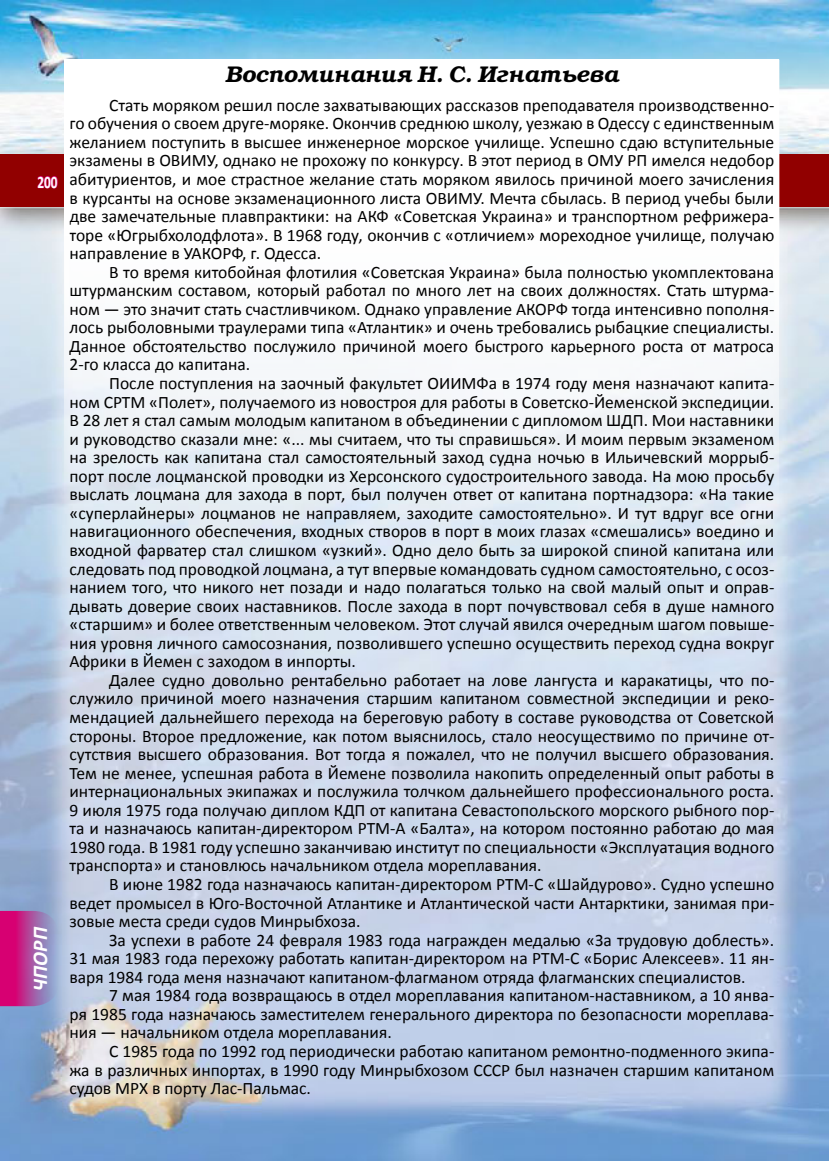
<style>
.page{position:relative;width:829px;height:1161px;background:#fff}
.page>*{position:absolute;margin:0;border:0;box-sizing:border-box;transform-origin:0 0}
.t1{font:italic 600 22.75px "Bookman C";color:#000}
.t2{font:italic 700 21px "Calibri";color:#fff}
.t3{font:17.5px/18.6px "Calibri";color:#000;text-align:justify}
.t4{font:700 17.5px "Calibri";color:#fff;scale:.76 1}
</style>
<div class="page">
<img style="left:0;top:0;width:828px;height:1161px">
<div style="left:0;top:155px;width:828px;height:52px;background:#910000"></div>
<svg style="left:0;top:911px;width:60px;height:95px;background:#b44c9d"></svg>
<div style="left:64px;top:60px;width:715px;height:1041px;background:linear-gradient(to bottom,#fff,#bbc9e3)"></div>
<div style="left:64px;top:60px;width:715px;height:1041px;border:5px solid #fff"></div>
<svg style="left:37px;top:176px;width:21px;height:13px"></svg>
<p class="t4" style="left:37px;top:171px;width:28px">200</p>
<p class="t2" style="left:27px;top:991px;width:65px;rotate:-90deg">ЧПОРП</p>
<h1 class="t1" style="left:225px;top:60px;width:394px">Воспоминания Н. С. Игнатьева</h1>
<p class="t3" style="left:69px;top:96px;width:706px;text-indent:40px">Стать моряком решил после захватывающих рассказов преподавателя производственно&shy;го обучения о своем друге-моряке. Окончив среднюю школу, уезжаю в Одессу с единственным желанием поступить в высшее инженерное морское училище. Успешно сдаю вступительные экзамены в ОВИМУ, однако не прохожу по конкурсу. В этот период в ОМУ РП имелся недобор абитуриентов, и мое страстное желание стать моряком явилось причиной моего зачисления в курсанты на основе экзаменационного листа ОВИМУ. Мечта сбылась. В период учебы были две замечательные плавпрактики: на АКФ «Советская Украина» и транспортном рефрижера&shy;торе «Югрыбхолодфлота». В 1968 году, окончив с «отличием» мореходное училище, получаю направление в УАКОРФ, г. Одесса.</p>
<p class="t3" style="left:69px;top:263px;width:706px;text-indent:40px">В то время китобойная флотилия «Советская Украина» была полностью укомплектована штурманским составом, который работал по много лет на своих должностях. Стать штурма&shy;ном — это значит стать счастливчиком. Однако управление АКОРФ тогда интенсивно пополня&shy;лось рыболовными траулерами типа «Атлантик» и очень требовались рыбацкие специалисты.<br>Данное обстоятельство послужило причиной моего быстрого карьерного роста от матроса 2-го класса до капитана.</p>
<p class="t3" style="left:69px;top:374px;width:706px;text-indent:40px">После поступления на заочный факультет ОИИМФа в 1974 году меня назначают капита&shy;ном СРТМ «Полет», получаемого из новостроя для работы в Советско-Йеменской экспедиции.<br>В 28 лет я стал самым молодым капитаном в объединении с дипломом ШДП. Мои наставники и руководство сказали мне: «... мы считаем, что ты справишься». И моим первым экзаменом на зрелость как капитана стал самостоятельный заход судна ночью в Ильичевский моррыб&shy;порт после лоцманской проводки из Херсонского судостроительного завода. На мою просьбу выслать лоцмана для захода в порт, был получен ответ от капитана портнадзора: «На такие «суперлайнеры» лоцманов не направляем, заходите самостоятельно». И тут вдруг все огни навигационного обеспечения, входных створов в порт в моих глазах «смешались» воедино и входной фарватер стал слишком «узкий». Одно дело быть за широкой спиной капитана или следовать под проводкой лоцмана, а тут впервые командовать судном самостоятельно, с осоз&shy;нанием того, что никого нет позади и надо полагаться только на свой малый опыт и оправ&shy;дывать доверие своих наставников. После захода в порт почувствовал себя в душе намного «старшим» и более ответственным человеком. Этот случай явился очередным шагом повыше&shy;ния уровня личного самосознания, позволившего успешно осуществить переход судна вокруг Африки в Йемен с заходом в инпорты.</p>
<p class="t3" style="left:69px;top:671px;width:706px;text-indent:40px">Далее судно довольно рентабельно работает на лове лангуста и каракатицы, что по&shy;служило причиной моего назначения старшим капитаном совместной экспедиции и реко&shy;мендацией дальнейшего перехода на береговую работу в составе руководства от Советской стороны. Второе предложение, как потом выяснилось, стало неосуществимо по причине от&shy;сутствия высшего образования. Вот тогда я пожалел, что не получил высшего образования.<br>Тем не менее, успешная работа в Йемене позволила накопить определенный опыт работы в интернациональных экипажах и послужила толчком дальнейшего профессионального роста.<br>9 июля 1975 года получаю диплом КДП от капитана Севастопольского морского рыбного пор&shy;та и назначаюсь капитан-директором РТМ-А «Балта», на котором постоянно работаю до мая 1980 года. В 1981 году успешно заканчиваю институт по специальности «Эксплуатация водного транспорта» и становлюсь начальником отдела мореплавания.</p>
<p class="t3" style="left:69px;top:875px;width:706px;text-indent:40px">В июне 1982 года назначаюсь капитан-директором РТМ-С «Шайдурово». Судно успешно ведет промысел в Юго-Восточной Атлантике и Атлантической части Антарктики, занимая при&shy;зовые места среди судов Минрыбхоза.</p>
<p class="t3" style="left:69px;top:930px;width:706px;text-indent:40px">За успехи в работе 24 февраля 1983 года награжден медалью «За трудовую доблесть».<br>31 мая 1983 года перехожу работать капитан-директором на РТМ-С «Борис Алексеев». 11 ян&shy;варя 1984 года меня назначают капитаном-флагманом отряда флагманских специалистов.</p>
<p class="t3" style="left:69px;top:986px;width:706px;text-indent:40px">7 мая 1984 года возвращаюсь в отдел мореплавания капитаном-наставником, а 10 янва&shy;ря 1985 года назначаюсь заместителем генерального директора по безопасности мореплава&shy;ния — начальником отдела мореплавания.</p>
<p class="t3" style="left:69px;top:1042px;width:706px;text-indent:40px">С 1985 года по 1992 год периодически работаю капитаном ремонтно-подменного экипа&shy;жа в различных инпортах, в 1990 году Минрыбхозом СССР был назначен старшим капитаном судов МРХ в порту Лас-Пальмас.</p>
</div>
